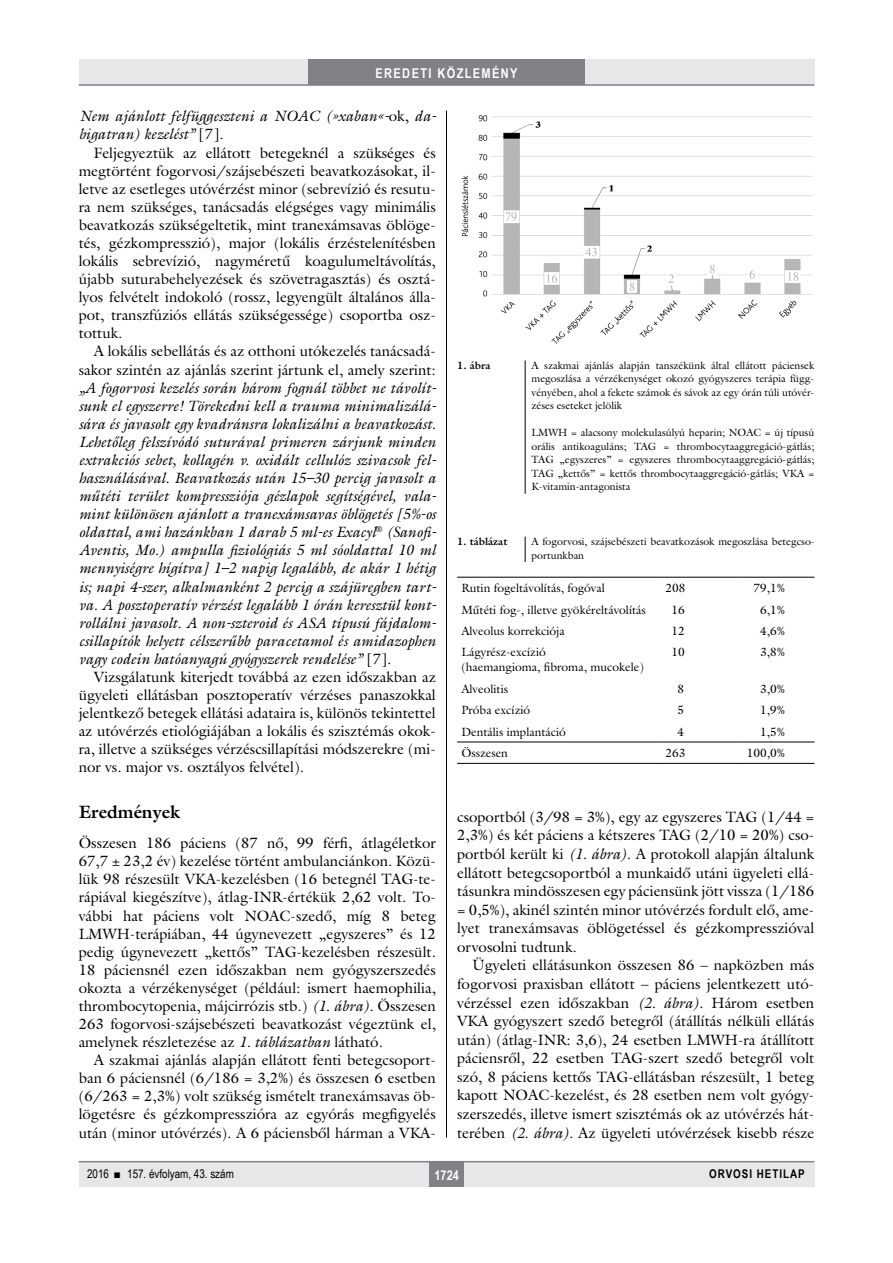
<style>
.page{position:relative;width:893px;height:1263px;background:#fff}
.page>*{position:absolute;margin:0;border:0;box-sizing:border-box;transform-origin:0 0}
.alcimbold{font:700 18px "Galliard Reg";color:#000}
.Body_Text{font:15px/18.1px "Galliard Reg";color:#000;text-align:justify}
.Body_Text-2{font:italic 15px/18.1px "Galliard Reg";color:#000;text-align:justify}
.Body_tompa{font:15px/18.1px "Galliard Reg";color:#000;text-align:justify}
.Body_tompa-2{font:italic 15px/18.1px "Galliard Reg";color:#000}
.t1{font:700 13.5px "Arial Narrow";letter-spacing:.1em;color:#fff}
.tabla{font:12px/15px "Galliard Reg";color:#000}
.t2{font:12px "Arial Narrow";color:#000}
.t3{font:700 12px "Arial Narrow";letter-spacing:.08em;color:#000}
.kepalairas2{font:10.5px/13.5px "Galliard Reg";color:#000;text-align:justify}
.kepalairas1{font:700 10.5px "Galliard Reg";color:#000}
.s1{font-style:normal}
.s2{font-style:italic}
</style>
<div class="page">
<div style="left:79px;top:1161px;width:735px;height:25px;background:#e6e7e8"></div>
<hr style="left:79px;top:1161px;width:735px;height:1px;background:#808285">
<div style="left:430px;top:1161px;width:34px;height:25px;background:#808285"></div>
<div style="left:79px;top:60px;width:735px;height:25px;background:#e6e7e8"></div>
<div style="left:308px;top:60px;width:277px;height:25px;background:#808285"></div>
<hr style="left:79px;top:84px;width:735px;height:2px;background:#808285">
<hr style="left:446px;top:111px;width:1px;height:1026px;background:#000">
<hr style="left:525px;top:360px;width:1px;height:134px;background:#000">
<img style="left:461px;top:115px;width:352px;height:229px">
<svg style="left:525px;top:537px;width:1px;height:25px"></svg>
<hr style="left:457px;top:763px;width:204px;height:1px;background:#000">
<hr style="left:661px;top:763px;width:77px;height:1px;background:#000">
<hr style="left:738px;top:763px;width:76px;height:1px;background:#000">
<hr style="left:457px;top:577px;width:204px;height:1px;background:#000">
<hr style="left:661px;top:577px;width:77px;height:1px;background:#000">
<hr style="left:738px;top:577px;width:76px;height:1px;background:#000">
<hr style="left:457px;top:742px;width:204px;height:1px;background:#000">
<hr style="left:661px;top:742px;width:77px;height:1px;background:#000">
<hr style="left:738px;top:742px;width:76px;height:1px;background:#000">
<p class="t1" style="left:375px;top:63px;width:144px">EREDETI KÖZLEMÉNY</p>
<p class="Body_tompa-2" style="left:79px;top:107px;width:359px">Nem ajánlott felfüggeszteni a NOAC (»xaban«-<span class="s1">ok,</span> da&shy;bigatran) kezelést” <span class="s1">[7].</span></p>
<p class="Body_Text" style="left:79px;top:143px;width:359px;text-indent:15px">Feljegyeztük az ellátott betegeknél a szükséges és megtörtént fogorvosi/szájsebészeti beavatkozásokat, il&shy;letve az esetleges utóvérzést minor (sebrevízió és resutu&shy;ra nem szükséges, tanácsadás elégséges vagy minimális beavatkozás szükségeltetik, mint tranexámsavas öblöge&shy;tés, gézkompresszió), major (lokális érzéstelenítésben lokális sebrevízió, nagyméretű koagulumeltávolítás, újabb suturabehelyezések és szövetragasztás) és osztá&shy;lyos felvételt indokoló (rossz, legyengült általános álla&shy;pot, transzfúziós ellátás szükségessége) csoportba osz&shy;tottuk.</p>
<p class="Body_Text-2" style="left:79px;top:342px;width:359px;text-indent:15px"><span class="s1">A lokális sebellátás és az otthoni utókezelés tanácsadá&shy;sakor szintén az ajánlás szerint jártunk el, amely szerint: </span>„A fogorvosi kezelés során három fognál többet ne távolít&shy;sunk el egyszerre! Törekedni kell a trauma minimalizálá&shy;sára és javasolt egy kvadránsra lokalizálni a beavatkozást.<br>Lehetőleg felszívódó suturával primeren zárjunk minden extrakciós sebet, kollagén v. oxidált cellulóz szivacsok fel&shy;használásával. Beavatkozás után 15–30 percig javasolt a műtéti terület kompressziója gézlapok segítségével, vala&shy;mint különösen ajánlott a tranexámsavas öblögetés [5%-os oldattal, ami hazánkban 1 darab 5 ml-es Exacyl<sup>®</sup> (Sanofi-Aventis, Mo.) ampulla fiziológiás 5 ml sóoldattal 10 ml mennyiségre hígítva] 1–2 napig legalább, de akár 1 hétig is; napi 4-szer, alkalmanként 2 percig a szájüregben tart&shy;va. A posztoperatív vérzést legalább 1 órán keresztül kont&shy;rollálni javasolt. A non-szteroid és ASA típusú fájdalom&shy;csillapítók helyett célszerűbb paracetamol és amidazophen vagy codein hatóanyagú gyógyszerek rendelése” <span class="s1">[7].</span></p>
<p class="Body_Text" style="left:79px;top:668px;width:359px;text-indent:15px">Vizsgálatunk kiterjedt továbbá az ezen időszakban az ügyeleti ellátásban posztoperatív vérzéses panaszokkal jelentkező betegek ellátási adataira is, különös tekintettel az utóvérzés etiológiájában a lokális és szisztémás okok&shy;ra, illetve a szükséges vérzéscsillapítási módszerekre (mi&shy;nor vs. major vs. osztályos felvétel).</p>
<p class="alcimbold" style="left:79px;top:800px;width:103px">Eredmények</p>
<p class="Body_tompa" style="left:79px;top:834px;width:359px">Összesen 186 páciens (87 nő, 99 férfi, átlagéletkor 67,7 ± 23,2 év) kezelése történt ambulanciánkon. Közü&shy;lük 98 részesült VKA-kezelésben (16 betegnél TAG-te&shy;rápiával kiegészítve), átlag-INR-értékük 2,62 volt. To&shy;vábbi hat páciens volt NOAC-szedő, míg 8 beteg LMWH-terápiában, 44 úgynevezett „egyszeres” és 12 pedig úgynevezett „kettős” TAG-kezelésben részesült.<br>18 páciensnél ezen időszakban nem gyógyszerszedés okozta a vérzékenységet (például: ismert haemophilia, thrombocytopenia, májcirrózis stb.) <span class="s2">(1. ábra).</span> Összesen 263 fogorvosi-szájsebészeti beavatkozást végeztünk el, amelynek részletezése az <span class="s2">1. táblázatban</span> látható.</p>
<p class="Body_Text" style="left:79px;top:1051px;width:359px;text-indent:15px">A szakmai ajánlás alapján ellátott fenti betegcsoport&shy;ban 6 páciensnél (6/186 = 3,2%) és összesen 6 esetben (6/263 = 2,3%) volt szükség ismételt tranexámsavas öb&shy;lögetésre és gézkompresszióra az egyórás megfigyelés után (minor utóvérzés). A 6 páciensből hárman a VKA-</p>
<p class="kepalairas1" style="left:457px;top:358px;width:35px">1. ábra</p>
<p class="kepalairas2" style="left:531px;top:358px;width:284px">A szakmai ajánlás alapján tanszékünk által ellátott páciensek megoszlása a vérzékenységet okozó gyógyszeres terápia függ&shy;vényében, ahol a fekete számok és sávok az egy órán túli utóvér&shy;zéses eseteket jelölik</p>
<p class="kepalairas2" style="left:531px;top:426px;width:284px">LMWH = alacsony molekulasúlyú heparin; NOAC = új típusú orális antikoaguláns; TAG = thrombocytaaggregáció-gátlás; TAG „egyszeres” = egyszeres thrombocytaaggregáció-gátlás; TAG „kettős” = kettős thrombocytaaggregáció-gátlás; VKA = K-vitamin-antagonista</p>
<p class="kepalairas1" style="left:457px;top:535px;width:52px">1. táblázat</p>
<p class="kepalairas2" style="left:531px;top:535px;width:285px">A fogorvosi, szájsebészeti beavatkozások megoszlása betegcso&shy;portunkban</p>
<p class="tabla" style="left:461px;top:580px;width:145px">Rutin fogeltávolítás, fogóval</p>
<p class="tabla" style="left:665px;top:580px;width:22px">208</p>
<p class="tabla" style="left:753px;top:580px;width:33px">79,1%</p>
<p class="tabla" style="left:461px;top:602px;width:186px">Műtéti fog-, illetve gyökéreltávolítás</p>
<p class="tabla" style="left:671px;top:602px;width:15px">16</p>
<p class="tabla" style="left:760px;top:602px;width:26px">6,1%</p>
<p class="tabla" style="left:461px;top:623px;width:105px">Alveolus korrekciója</p>
<p class="tabla" style="left:671px;top:623px;width:15px">12</p>
<p class="tabla" style="left:760px;top:623px;width:26px">4,6%</p>
<p class="tabla" style="left:461px;top:645px;width:184px">Lágyrész-excízió<br>(haemangioma, fibroma, mucokele)</p>
<p class="tabla" style="left:671px;top:645px;width:15px">10</p>
<p class="tabla" style="left:760px;top:645px;width:26px">3,8%</p>
<p class="tabla" style="left:461px;top:681px;width:48px">Alveolitis</p>
<p class="tabla" style="left:677px;top:681px;width:8px">8</p>
<p class="tabla" style="left:760px;top:681px;width:26px">3,0%</p>
<p class="tabla" style="left:461px;top:702px;width:70px">Próba excízió</p>
<p class="tabla" style="left:677px;top:702px;width:8px">5</p>
<p class="tabla" style="left:760px;top:702px;width:26px">1,9%</p>
<p class="tabla" style="left:461px;top:724px;width:106px">Dentális implantáció</p>
<p class="tabla" style="left:677px;top:724px;width:8px">4</p>
<p class="tabla" style="left:760px;top:724px;width:26px">1,5%</p>
<p class="tabla" style="left:461px;top:745px;width:48px">Összesen</p>
<p class="tabla" style="left:665px;top:745px;width:22px">263</p>
<p class="tabla" style="left:747px;top:745px;width:39px">100,0%</p>
<p class="Body_Text" style="left:457px;top:807px;width:359px;line-height:18.6px">csoportból (3/98 = 3%), egy az egyszeres TAG (1/44 = 2,3%) és két páciens a kétszeres TAG (2/10 = 20%) cso&shy;portból került ki <span class="s2">(1. ábra).</span> A protokoll alapján általunk ellátott betegcsoportból a munkaidő utáni ügyeleti ellá&shy;tásunkra mindösszesen egy páciensünk jött vissza (1/186 = 0,5%), akinél szintén minor utóvérzés fordult elő, ame&shy;lyet tranexámsavas öblögetéssel és gézkompresszióval orvosolni tudtunk.</p>
<p class="Body_Text" style="left:457px;top:956px;width:359px;line-height:18.6px;text-indent:15px">Ügyeleti ellátásunkon összesen 86 – napközben más fogorvosi praxisban ellátott – páciens jelentkezett utó&shy;vérzéssel ezen időszakban <span class="s2">(2. ábra).</span> Három esetben VKA gyógyszert szedő betegről (átállítás nélküli ellátás után) (átlag-INR: 3,6), 24 esetben LMWH-ra átállított páciensről, 22 esetben TAG-szert szedő betegről volt szó, 8 páciens kettős TAG-ellátásban részesült, 1 beteg kapott NOAC-kezelést, és 28 esetben nem volt gyógy&shy;szerszedés, illetve ismert szisztémás ok az utóvérzés hát&shy;terében <span class="s2">(2. ábra).</span> Az ügyeleti utóvérzések kisebb része</p>
<p class="t2" style="left:87px;top:1165px;width:148px">2016 ■ 157. évfolyam, 43. szám</p>
<p class="t1" style="left:434px;top:1165px;width:26px">1724</p>
<p class="t3" style="left:709px;top:1165px;width:97px">ORVOSI HETILAP</p>
</div>
